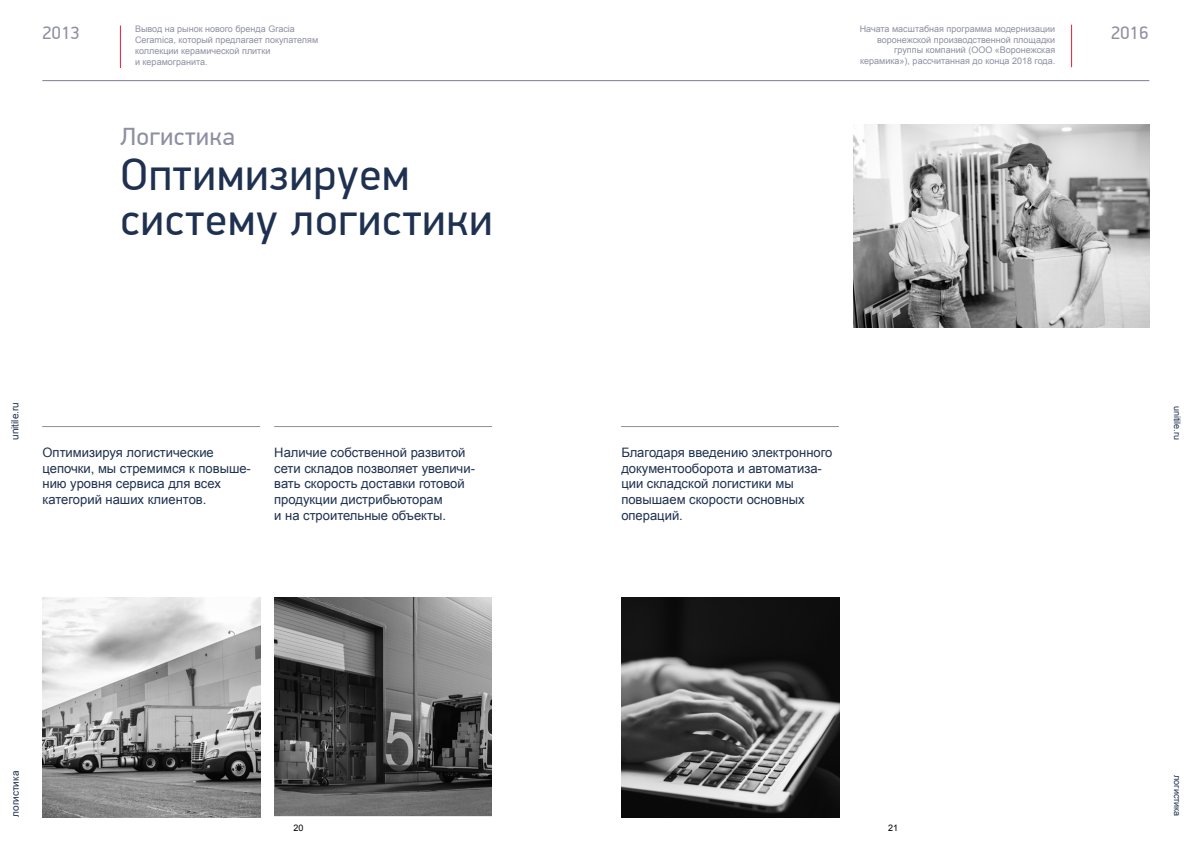
<style>
.page{position:relative;width:1191px;height:842px;background:#fff}
.page>*{position:absolute;margin:0;border:0;box-sizing:border-box;transform-origin:0 0}
.t1{font:45px/45px "PF Din Display Pro";letter-spacing:.025em;color:#1f3150}
.t2{font:25px "PF Din Display Pro";letter-spacing:.025em;color:#8d8fa2}
.t3{font:18px "PF Din Display Pro";letter-spacing:.025em;color:#8d8fa2}
.t4{font:13px/15.6px "Arial";color:#1f3150}
.t5{font:10px "Arial";color:#1f3150}
.t6{font:9px/10.8px "Arial";color:#8d8fa2}
.t7{font:9px "Arial";color:#1f3150}
.t8{font:9px "Arial";color:#000}
</style>
<div class="page">
<hr style="left:43px;top:80px;width:1106px;height:1px;background:#8d8fa2">
<hr style="left:120px;top:26px;width:1px;height:42px;background:#ed1a3b">
<hr style="left:1071px;top:25px;width:1px;height:42px;background:#ed1a3b">
<img style="left:42px;top:598px;width:218px;height:219px">
<img style="left:621px;top:598px;width:218px;height:219px">
<hr style="left:42px;top:426px;width:218px;height:1px;background:#8d8fa2">
<hr style="left:274px;top:426px;width:218px;height:1px;background:#8d8fa2">
<hr style="left:621px;top:426px;width:218px;height:1px;background:#8d8fa2">
<img style="left:274px;top:598px;width:218px;height:218px">
<img style="left:853px;top:125px;width:296px;height:202px">
<p class="t6" style="left:859px;top:23px;width:197px;text-align:right">Начата масштабная программа модернизации воронежской производственной площадки группы компаний (ООО «Воронежская керамика»), рассчитанная до конца 2018 года.</p>
<h3 class="t3" style="left:43px;top:23px;width:39px">2013</h3>
<p class="t6" style="left:135px;top:24px;width:185px">Вывод на рынок нового бренда Gracia<br>Ceramica, который предлагает покупателям коллекции керамической плитки<br>и керамогранита.</p>
<h3 class="t3" style="left:1111px;top:22px;width:39px">2016</h3>
<h2 class="t2" style="left:120px;top:122px;width:116px">Логистика</h2>
<h1 class="t1" style="left:120px;top:153px;width:374px">Оптимизируем систему логистики</h1>
<p class="t5" style="left:8px;top:440px;width:39px;rotate:-90deg">unitile.ru</p>
<p class="t7" style="left:1183px;top:405px;width:36px;rotate:90deg">unitile.ru</p>
<p class="t4" style="left:274px;top:445px;width:202px">Наличие собственной развитой сети складов позволяет увеличи&shy;вать скорость доставки готовой продукции дистрибьюторам<br>и на строительные объекты.</p>
<p class="t4" style="left:42px;top:445px;width:210px">Оптимизируя логистические цепочки, мы стремимся к повыше&shy;нию уровня сервиса для всех категорий наших клиентов.</p>
<p class="t4" style="left:621px;top:445px;width:213px">Благодаря введению электронного документооборота и автоматиза&shy;ции складской логистики мы повышаем скорости основных операций.</p>
<p class="t5" style="left:9px;top:817px;width:48px;rotate:-90deg">логистика</p>
<p class="t8" style="left:293px;top:822px;width:12px">20</p>
<p class="t8" style="left:888px;top:822px;width:12px">21</p>
<p class="t7" style="left:1183px;top:775px;width:43px;rotate:90deg">логистика</p>
</div>
